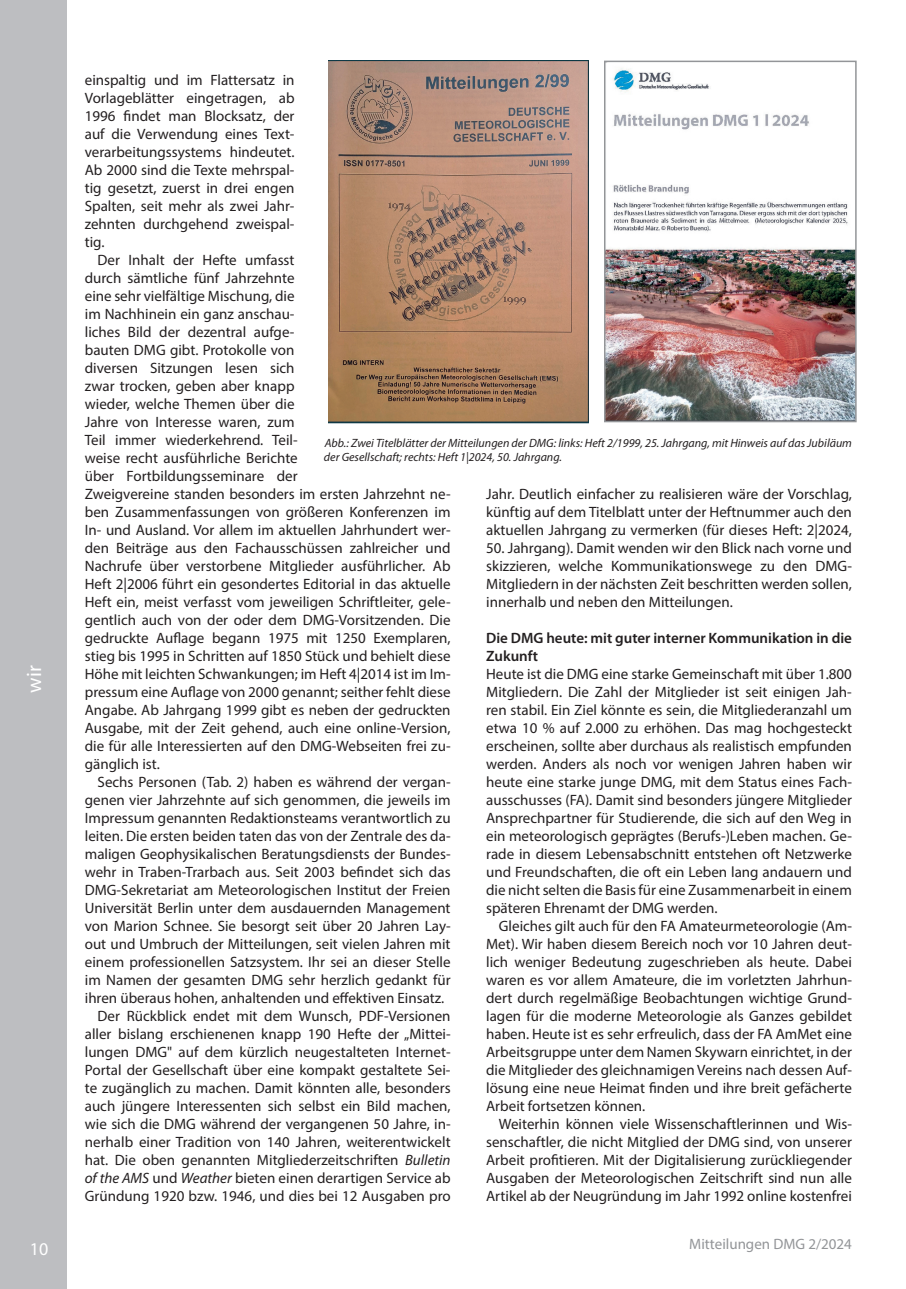
<style>
.page{position:relative;width:906px;height:1289px;background:#fff}
.page>*{position:absolute;margin:0;border:0;box-sizing:border-box;transform-origin:0 0}
.t1{font:21px "Myriad Pro";color:#fff}
.t2{font:18px "Myriad Pro";color:#fff}
.t3{font:15px/18px "Myriad Pro";color:#231f20;text-align:justify}
.t4{font:600 15px/18px "Myriad Pro";color:#231f20}
.t5{font:15px "Myriad Pro";color:#939598}
.t6{font:italic 12px/14.4px "Myriad Pro";color:#231f20}
.s1{font-style:italic}
</style>
<div class="page">
<div style="left:0;top:0;width:67px;height:1288px;background:#bdbec1"></div>
<img style="left:328px;top:61px;width:260px;height:363px">
<img style="left:607px;top:68px;width:246px;height:351px">
<div style="left:604px;top:61px;width:252px;height:361px;border:2px solid #939598"></div>
<h1 class="t1" style="left:21px;top:693px;width:29px;rotate:-90deg">wir</h1>
<p class="t2" style="left:30px;top:1238px;width:20px">10</p>
<p class="t3" style="left:85px;top:70px;width:211px">einspaltig und im Flattersatz in Vorlageblätter eingetragen, ab 1996 findet man Blocksatz, der auf die Verwendung eines Text&shy;verarbeitungssystems hindeutet.<br>Ab 2000 sind die Texte mehrspal&shy;tig gesetzt, zuerst in drei engen Spalten, seit mehr als zwei Jahr&shy;zehnten durchgehend zweispal&shy;tig.</p>
<p class="t3" style="left:85px;top:250px;width:367px;text-align:left;text-indent:13px">Der Inhalt der Hefte umfasst<br>durch sämtliche fünf Jahrzehnte<br>eine sehr vielfältige Mischung, die<br>im Nachhinein ein ganz anschau-<br>liches Bild der dezentral aufge-<br>bauten DMG gibt. Protokolle von<br>diversen Sitzungen lesen sich<br>zwar trocken, geben aber knapp<br>wieder, welche Themen über die<br>Jahre von Interesse waren, zum<br>Teil immer wiederkehrend. Teil-<br>weise recht ausführliche Berichte<br>über Fortbildungsseminare der<br>Zweigvereine standen besonders im ersten Jahrzehnt ne&shy;ben Zusammenfassungen von größeren Konferenzen im In- und Ausland. Vor allem im aktuellen Jahrhundert wer&shy;den Beiträge aus den Fachausschüssen zahlreicher und Nachrufe über verstorbene Mitglieder ausführlicher. Ab Heft 2|2006 führt ein gesondertes Editorial in das aktuelle Heft ein, meist verfasst vom jeweiligen Schriftleiter, gele&shy;gentlich auch von der oder dem DMG-Vorsitzenden. Die gedruckte Auflage begann 1975 mit 1250 Exemplaren, stieg bis 1995 in Schritten auf 1850 Stück und behielt diese Höhe mit leichten Schwankungen; im Heft 4|2014 ist im Im&shy;pressum eine Auflage von 2000 genannt; seither fehlt diese Angabe. Ab Jahrgang 1999 gibt es neben der gedruckten Ausgabe, mit der Zeit gehend, auch eine online-Version, die für alle Interessierten auf den DMG-Webseiten frei zu&shy;gänglich ist.</p>
<p class="t3" style="left:98px;top:772px;width:354px">Sechs Personen (Tab. 2) haben es während der vergan-</p>
<p class="t3" style="left:85px;top:790px;width:367px">genen vier Jahrzehnte auf sich genommen, die jeweils im</p>
<p class="t3" style="left:85px;top:808px;width:367px">Impressum genannten Redaktionsteams verantwortlich zu</p>
<p class="t3" style="left:85px;top:826px;width:367px">leiten. Die ersten beiden taten das von der Zentrale des da-</p>
<p class="t3" style="left:85px;top:844px;width:367px">maligen Geophysikalischen Beratungsdiensts der Bundes-</p>
<p class="t3" style="left:85px;top:862px;width:367px">wehr in Traben-Trarbach aus. Seit 2003 befindet sich das</p>
<p class="t3" style="left:85px;top:880px;width:367px">DMG-Sekretariat am Meteorologischen Institut der Freien</p>
<p class="t3" style="left:85px;top:898px;width:367px">Universität Berlin unter dem ausdauernden Management</p>
<p class="t3" style="left:85px;top:916px;width:367px">von Marion Schnee. Sie besorgt seit über 20 Jahren Lay-</p>
<p class="t3" style="left:85px;top:934px;width:367px">out und Umbruch der Mitteilungen, seit vielen Jahren mit</p>
<p class="t3" style="left:85px;top:952px;width:367px">einem professionellen Satzsystem. Ihr sei an dieser Stelle</p>
<p class="t3" style="left:85px;top:970px;width:367px">im Namen der gesamten DMG sehr herzlich gedankt für</p>
<p class="t3" style="left:85px;top:988px;width:361px">ihren überaus hohen, anhaltenden und effektiven Einsatz.</p>
<p class="t3" style="left:98px;top:1006px;width:354px">Der Rückblick endet mit dem Wunsch, PDF-Versionen</p>
<p class="t3" style="left:85px;top:1024px;width:367px">aller bislang erschienenen knapp 190 Hefte der „Mittei-</p>
<p class="t3" style="left:85px;top:1042px;width:367px">lungen DMG" auf dem kürzlich neugestalteten Internet-</p>
<p class="t3" style="left:85px;top:1060px;width:367px">Portal der Gesellschaft über eine kompakt gestaltete Sei-</p>
<p class="t3" style="left:85px;top:1078px;width:367px">te zugänglich zu machen. Damit könnten alle, besonders</p>
<p class="t3" style="left:85px;top:1096px;width:367px">auch jüngere Interessenten sich selbst ein Bild machen,</p>
<p class="t3" style="left:85px;top:1114px;width:367px">wie sich die DMG während der vergangenen 50 Jahre, in-</p>
<p class="t3" style="left:85px;top:1132px;width:367px">nerhalb einer Tradition von 140 Jahren, weiterentwickelt</p>
<p class="t3" style="left:85px;top:1150px;width:367px">hat. Die oben genannten Mitgliederzeitschriften <span class="s1">Bulletin</span></p>
<p class="t3" style="left:85px;top:1168px;width:367px"><span class="s1">of the AMS</span> und <span class="s1">Weather</span> bieten einen derartigen Service ab</p>
<p class="t3" style="left:85px;top:1186px;width:367px">Gründung 1920 bzw. 1946, und dies bei 12 Ausgaben pro</p>
<p class="t6" style="left:324px;top:435px;width:529px">Abb.: Zwei Titelblätter der Mitteilungen der DMG: links: Heft 2/1999, 25. Jahrgang, mit Hinweis auf das Jubiläum der Gesellschaft; rechts: Heft 1|2024, 50. Jahrgang.</p>
<p class="t3" style="left:486px;top:484px;width:367px">Jahr. Deutlich einfacher zu realisieren wäre der Vorschlag, künftig auf dem Titelblatt unter der Heftnummer auch den aktuellen Jahrgang zu vermerken (für dieses Heft: 2|2024,</p>
<p class="t3" style="left:486px;top:538px;width:367px">50. Jahrgang). Damit wenden wir den Blick nach vorne und skizzieren, welche Kommunikationswege zu den DMG-Mitgliedern in der nächsten Zeit beschritten werden sollen, innerhalb und neben den Mitteilungen.</p>
<p class="t4" style="left:486px;top:628px;width:367px">Die DMG heute: mit guter interner Kommunikation in die<br>Zukunft</p>
<p class="t3" style="left:486px;top:664px;width:367px">Heute ist die DMG eine starke Gemeinschaft mit über 1.800<br>Mitgliedern. Die Zahl der Mitglieder ist seit einigen Jah&shy;ren stabil. Ein Ziel könnte es sein, die Mitgliederanzahl um etwa 10 % auf 2.000 zu erhöhen. Das mag hochgesteckt erscheinen, sollte aber durchaus als realistisch empfunden werden. Anders als noch vor wenigen Jahren haben wir heute eine starke junge DMG, mit dem Status eines Fach&shy;ausschusses (FA). Damit sind besonders jüngere Mitglieder Ansprechpartner für Studierende, die sich auf den Weg in ein meteorologisch geprägtes (Berufs-)Leben machen. Ge&shy;rade in diesem Lebensabschnitt entstehen oft Netzwerke und Freundschaften, die oft ein Leben lang andauern und die nicht selten die Basis für eine Zusammenarbeit in einem späteren Ehrenamt der DMG werden.</p>
<p class="t3" style="left:486px;top:916px;width:367px;text-indent:13px">Gleiches gilt auch für den FA Amateurmeteorologie (Am-Met). Wir haben diesem Bereich noch vor 10 Jahren deut&shy;lich weniger Bedeutung zugeschrieben als heute. Dabei waren es vor allem Amateure, die im vorletzten Jahrhun&shy;dert durch regelmäßige Beobachtungen wichtige Grund&shy;lagen für die moderne Meteorologie als Ganzes gebildet haben. Heute ist es sehr erfreulich, dass der FA AmMet eine Arbeitsgruppe unter dem Namen Skywarn einrichtet, in der die Mitglieder des gleichnamigen Vereins nach dessen Auf&shy;lösung eine neue Heimat finden und ihre breit gefächerte Arbeit fortsetzen können.</p>
<p class="t3" style="left:486px;top:1114px;width:367px;text-indent:13px">Weiterhin können viele Wissenschaftlerinnen und Wis&shy;senschaftler, die nicht Mitglied der DMG sind, von unserer Arbeit profitieren. Mit der Digitalisierung zurückliegender Ausgaben der Meteorologischen Zeitschrift sind nun alle Artikel ab der Neugründung im Jahr 1992 online kostenfrei</p>
<p class="t5" style="left:689px;top:1234px;width:164px">Mitteilungen DMG 2/2024</p>
</div>
